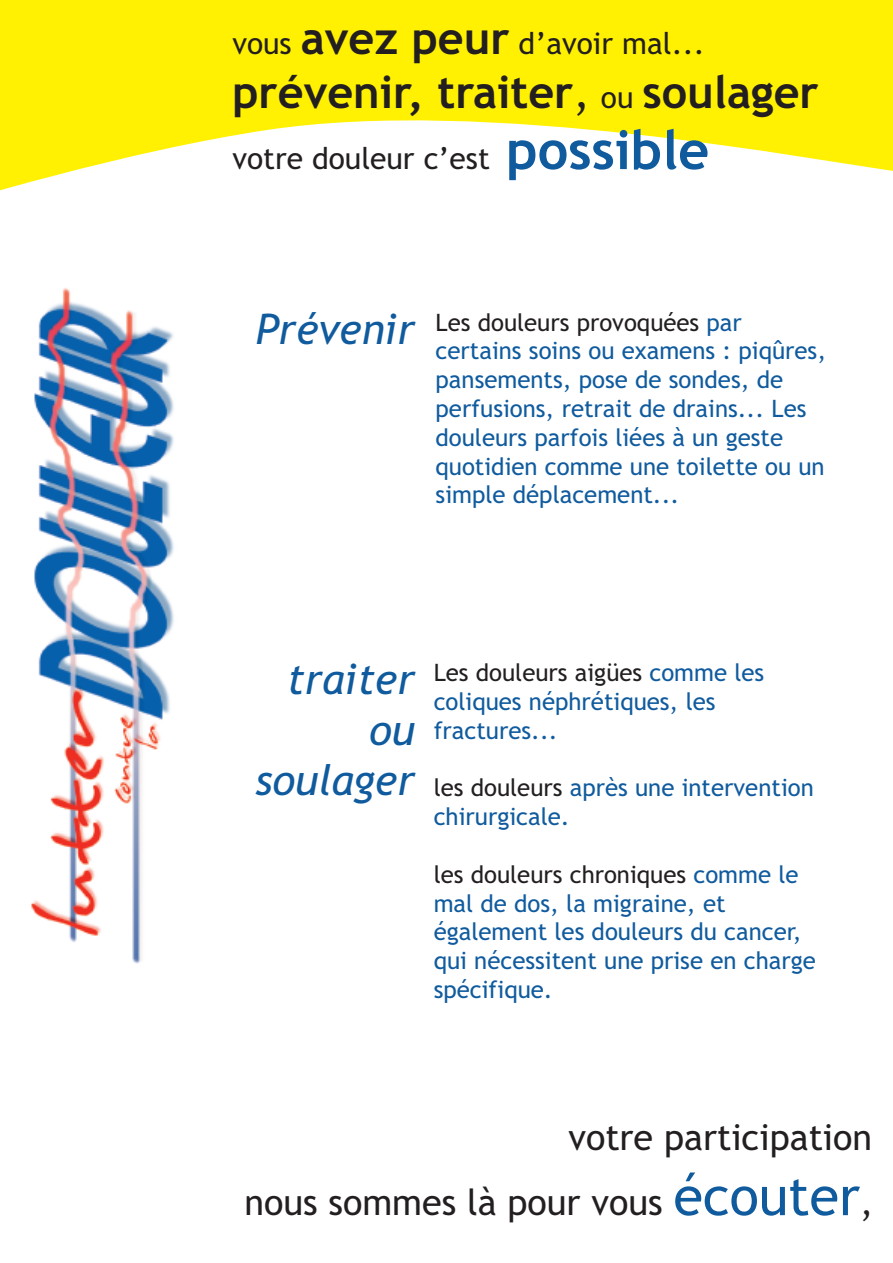
<style>
.page{position:relative;width:893px;height:1263px;background:#fff}
.page>*{position:absolute;margin:0;border:0;box-sizing:border-box;transform-origin:0 0}
.t1{font:700 45px "Trebuchet MS";color:#231f20}
.t2{font:italic 42px/50.4px "Trebuchet MS";color:#105b9e;text-align:right}
.t3{font:36px/64.8px "Trebuchet MS";color:#231f20;text-align:right}
.t4{font:30px "Trebuchet MS";color:#231f20}
.t5{font:24px/28.8px "Trebuchet MS";color:#105b9e}
.s1{font-weight:700;font-size:45px}
.s2{font-weight:400}
.s3{font-weight:400;font-size:30px}
.s4{font-weight:700;font-size:54px;color:#105b9e}
.s5{font-style:italic;font-size:42px}
.s6{color:#231f20}
.s7{font-size:54px;color:#105b9e}
</style>
<div class="page">
<svg style="left:0;top:0;width:893px;height:191px;fill:#fff101"></svg>
<img style="left:31px;top:288px;width:143px;height:676px">
<p class="t4" style="left:232px;top:27px;width:474px">vous <span class="s1">avez peur</span> d’avoir mal...</p>
<h1 class="t1" style="left:232px;top:67px;width:588px">prévenir, traiter<span class="s2">,</span> <span class="s3">ou</span> soulager</h1>
<p class="t4" style="left:232px;top:141px;width:478px">votre douleur c’est <span class="s4">possible</span></p>
<p class="t5" style="left:436px;top:308px;width:392px;text-indent:-180px"><span class="s5">Prévenir</span> <span class="s6">Les douleurs provoquées</span> par certains soins ou examens : piqûres, pansements, pose de sondes, de perfusions, retrait de drains... Les douleurs parfois liées à un geste quotidien comme une toilette ou un simple déplacement...</p>
<h2 class="t2" style="left:255px;top:655px;width:161px">traiter ou soulager</h2>
<p class="t5" style="left:434px;top:658px;width:332px"><span class="s6">Les douleurs aigües</span> comme les coliques néphrétiques, les fractures...</p>
<p class="t5" style="left:434px;top:774px;width:382px"><span class="s6">les douleurs</span> après une intervention chirurgicale.</p>
<p class="t5" style="left:434px;top:860px;width:384px"><span class="s6">les douleurs chroniques</span> comme le mal de dos, la migraine, et également les douleurs du cancer, qui nécessitent une prise en charge spécifique.</p>
<h3 class="t3" style="left:244px;top:1105px;width:630px">votre participation<br>nous sommes là pour vous <span class="s7">écouter</span>,</h3>
</div>
